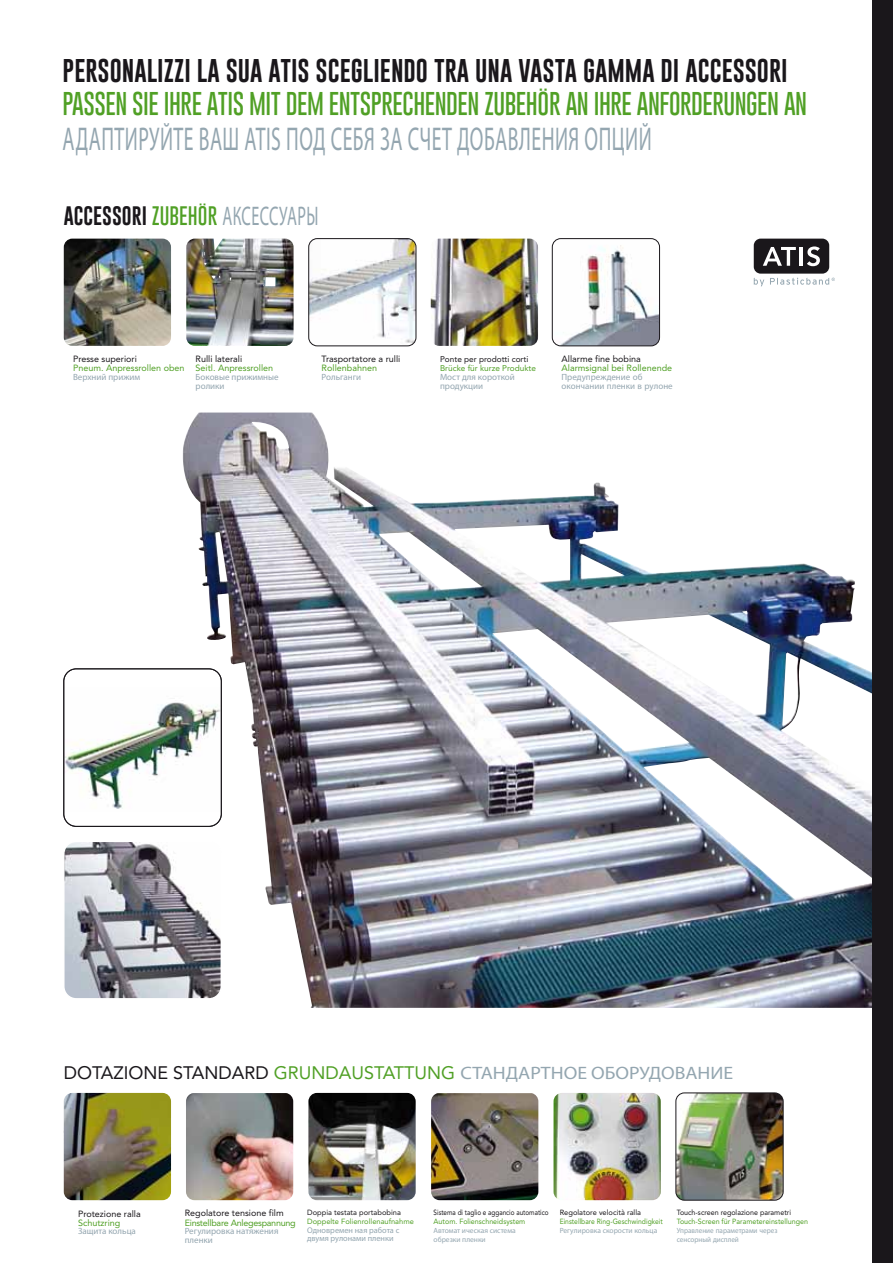
<style>
.page{position:relative;width:893px;height:1263px;background:#fff}
.page>*{position:absolute;margin:0;border:0;box-sizing:border-box;transform-origin:0 0}
.t1{font:33px "Myriad Pro";letter-spacing:.025em;color:#94a6b0;scale:.6 1}
.t2{font:27px "Myriad Pro";letter-spacing:.025em;color:#94a6b0;scale:.6 1}
.t3{font:100 24px "Gobold";letter-spacing:-.02em;color:#50a025}
.t4{font:24px "Gobold";color:#1a171b}
.t5{font:18px "Myriad Pro";color:#94a6b0;scale:1.1 1}
.t6{font:9px/9px "Myriad Pro";color:#94a6b0}
.t7{font:9px "Avenir";color:#1a171b}
.t8{font:9px "Avenir";color:#50a025}
.t9{font:9px "Avenir";letter-spacing:-.03em;color:#50a025}
.t10{font:8.25px/7.5px "Myriad Pro";color:#94a6b0}
.t11{font:8.25px "Avenir";color:#50a025}
.t12{font:8.25px "Avenir";color:#1a171b}
.t13{font:7.5px "Avenir";color:#50a025;scale:.95 1}
.t14{font:7.5px/9px "Myriad Pro";color:#94a6b0}
.t15{font:7.5px "Avenir";color:#1a171b}
.t16{font:7.5px/9px "Myriad Pro";color:#94a6b0;scale:.95 1}
.t17{font:7.5px "Avenir";color:#1a171b;scale:.85 1}
.t18{font:7.5px "Avenir";color:#1a171b;scale:.95 1}
.t19{font:7.5px "Avenir";color:#50a025;scale:.9 1}
.t20{font:7.5px "Avenir";color:#50a025}
.s1{font-family:"Gobold";font-size:19.5px;color:#1a171b}
.s2{font-family:"Gobold";font-weight:100;font-size:19.5px;color:#50a025}
.s3{font-family:"Avenir";color:#1a171b}
.s4{font-family:"Avenir";color:#50a025}
</style>
<div class="page">
<img style="left:552px;top:239px;width:107px;height:107px">
<div style="left:552px;top:238px;width:108px;height:108px;border:1px solid #1a171b;border-radius:9px"></div>
<img style="left:309px;top:239px;width:107px;height:107px">
<div style="left:309px;top:238px;width:107px;height:108px;border:1px solid #1a171b;border-radius:9px"></div>
<img style="left:180px;top:413px;width:692px;height:595px">
<img style="left:66px;top:687px;width:153px;height:124px">
<div style="left:64px;top:669px;width:157px;height:157px;border:1px solid #1a171b;border-radius:12px"></div>
<img style="left:66px;top:841px;width:155px;height:158px">
<div style="left:63px;top:840px;width:159px;height:159px;border:2px solid #fff;border-radius:12px"></div>
<div style="left:872px;top:0;width:21px;height:1263px;background:#1a171b"></div>
<img style="left:431px;top:1093px;width:107px;height:107px">
<img style="left:431px;top:239px;width:107px;height:107px">
<img style="left:553px;top:1093px;width:108px;height:107px">
<img style="left:64px;top:1093px;width:107px;height:107px">
<img style="left:186px;top:1093px;width:107px;height:107px">
<img style="left:308px;top:1093px;width:108px;height:107px">
<svg style="left:754px;top:278px;width:81px;height:8px"></svg>
<div style="left:754px;top:239px;width:75px;height:35px;background:#1a171b;border-radius:7px"></div>
<svg style="left:763px;top:247px;width:33px;height:19px"></svg>
<hr style="left:799px;top:247px;width:4px;height:19px;background:#fff">
<svg style="left:807px;top:246px;width:13px;height:20px"></svg>
<img style="left:676px;top:1093px;width:107px;height:107px">
<div style="left:676px;top:1093px;width:107px;height:107px;border:1px solid #1a171b;border-radius:9px"></div>
<img style="left:64px;top:239px;width:107px;height:107px">
<img style="left:186px;top:239px;width:108px;height:107px">
<h3 class="t4" style="left:63px;top:55px;width:727px">PERSONALIZZI LA SUA ATIS SCEGLIENDO TRA UNA VASTA GAMMA DI ACCESSORI</h3>
<h3 class="t3" style="left:63px;top:88px;width:746px">PASSEN SIE IHRE ATIS MIT DEM ENTSPRECHENDEN ZUBEHÖR AN IHRE ANFORDERUNGEN AN</h3>
<h1 class="t1" style="left:63px;top:118px;width:983px">АДАПТИРУЙТЕ ВАШ ATIS ПОД СЕБЯ ЗА СЧЕТ ДОБАВЛЕНИЯ ОПЦИЙ</h1>
<h2 class="t2" style="left:64px;top:199px;width:426px"><span class="s1">ACCESSORI</span> <span class="s2">ZUBEHÖR</span> АКСЕССУАРЫ</h2>
<p class="t7" style="left:73px;top:354px;width:65px">Presse superiori</p>
<p class="t8" style="left:73px;top:363px;width:113px">Pneum. Anpressrollen oben</p>
<p class="t6" style="left:73px;top:372px;width:69px">Верхний прижим</p>
<p class="t7" style="left:196px;top:354px;width:48px">Rulli laterali</p>
<p class="t8" style="left:196px;top:363px;width:79px">Seitl. Anpressrollen</p>
<p class="t6" style="left:196px;top:372px;width:85px">Боковые прижимные ролики</p>
<p class="t7" style="left:322px;top:354px;width:80px">Trasportatore a rulli</p>
<p class="t8" style="left:322px;top:363px;width:57px">Rollenbahnen</p>
<p class="t6" style="left:322px;top:372px;width:41px">Рольганги</p>
<p class="t12" style="left:440px;top:354px;width:90px">Ponte per prodotti corti</p>
<p class="t11" style="left:440px;top:363px;width:98px">Brücke für kurze Produkte</p>
<p class="t6" style="left:440px;top:372px;width:76px">Мост для короткой продукции</p>
<p class="t7" style="left:562px;top:354px;width:81px">Allarme fine bobina</p>
<p class="t8" style="left:562px;top:363px;width:112px">Alarmsignal bei Rollenende</p>
<p class="t6" style="left:562px;top:373px;width:113px">Предупреждение об окончании пленки в рулоне</p>
<h3 class="t5" style="left:64px;top:1062px;width:610px"><span class="s3">DOTAZIONE STANDARD</span> <span class="s4">GRUNDAUSTATTUNG</span> СТАНДАРТНОЕ ОБОРУДОВАНИЕ</h3>
<p class="t7" style="left:78px;top:1208px;width:64px">Protezione ralla</p>
<p class="t8" style="left:78px;top:1217px;width:44px">Schutzring</p>
<p class="t6" style="left:78px;top:1226px;width:59px">Защита кольца</p>
<p class="t7" style="left:185px;top:1208px;width:101px">Regolatore tensione film</p>
<p class="t9" style="left:185px;top:1217px;width:113px">Einstellbare Anlegespannung</p>
<p class="t6" style="left:185px;top:1226px;width:95px">Регулировка натяжения пленки</p>
<p class="t15" style="left:307px;top:1208px;width:95px">Doppia testata portabobina</p>
<p class="t20" style="left:307px;top:1217px;width:108px">Doppelte Folienrollenaufnahme</p>
<p class="t10" style="left:307px;top:1227px;width:94px">Одновремен ная работа с двумя рулонами пленки</p>
<p class="t17" style="left:434px;top:1208px;width:137px">Sistema di taglio e aggancio automatico</p>
<p class="t13" style="left:434px;top:1217px;width:98px">Autom. Folienschneidsystem</p>
<p class="t14" style="left:434px;top:1226px;width:84px">Автомат ическая система обрезки пленки</p>
<p class="t15" style="left:560px;top:1208px;width:83px">Regolatore velocità ralla</p>
<p class="t19" style="left:560px;top:1217px;width:116px">Einstellbare Ring-Geschwindigkeit</p>
<p class="t14" style="left:560px;top:1226px;width:99px">Регулировка скорости кольца</p>
<p class="t18" style="left:677px;top:1208px;width:122px">Touch-screen regolazione parametri</p>
<p class="t13" style="left:677px;top:1217px;width:140px">Touch-Screen für Parametereinstellungen</p>
<p class="t16" style="left:677px;top:1226px;width:108px">Управление параметрами через сенсорный дисплей</p>
</div>
